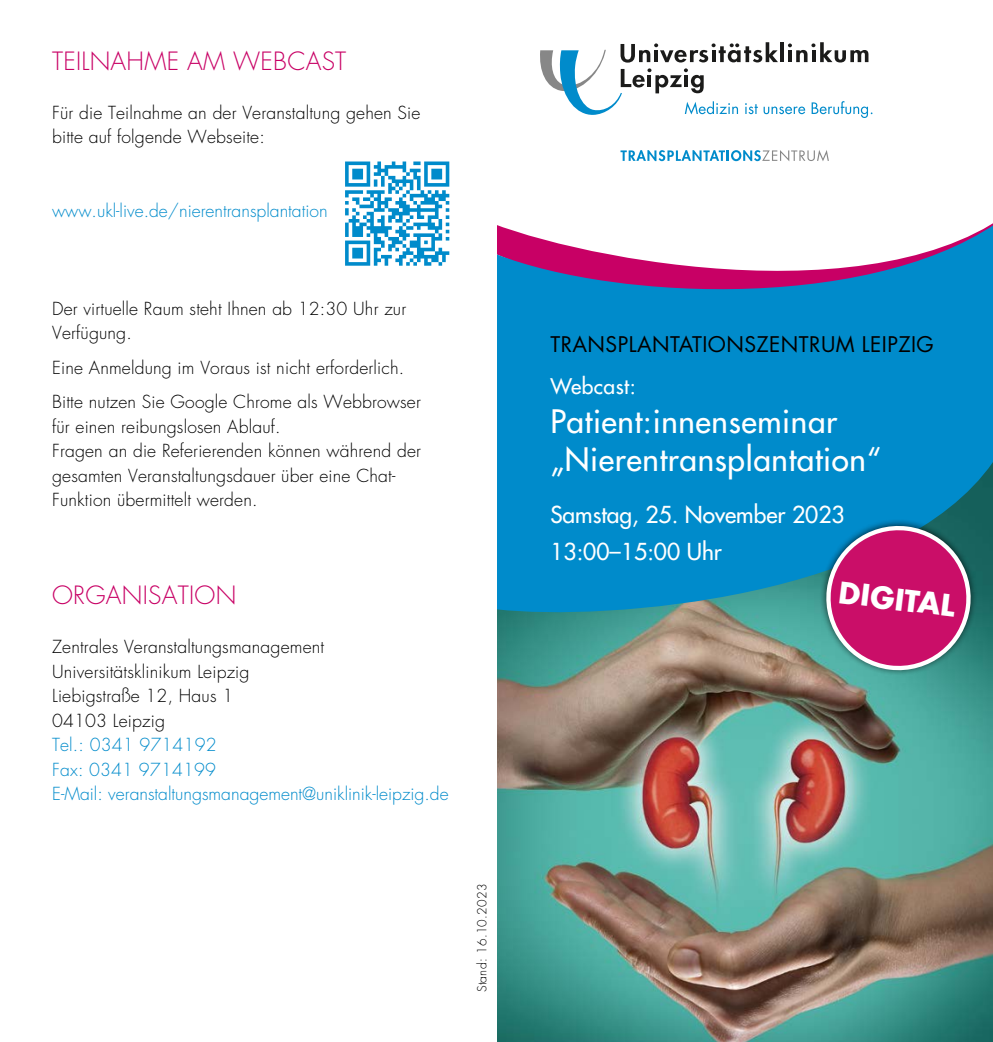
<style>
.page{position:relative;width:993px;height:1042px;background:#fff}
.page>*{position:absolute;margin:0;border:0;box-sizing:border-box;transform-origin:0 0}
.t1{font:500 31.5px/38.5px "Futura Std";letter-spacing:.02em;color:#fff}
.t2{font:700 29.05px "Futura Std";color:#fff}
.t3{font:300 24.5px "Futura Std";letter-spacing:.01em;color:#c80065}
.t4{font:500 22.75px/37.3px "Futura Std";color:#fff}
.t5{font:21px "Futura Std";letter-spacing:.02em;color:#000}
.t6{font:500 21px "Futura Std";letter-spacing:.02em;color:#fff}
.t7{font:300 17.5px/24.5px "Futura Std";letter-spacing:.01em;color:#000}
.t8{font:300 17.5px/24.5px "Futura Std";color:#008bcb}
.t9{font:300 12.25px "Futura Std";letter-spacing:.02em;color:#000}
</style>
<div class="page">
<svg style="left:497px;top:224px;width:495px;height:238px;background:#3290ca"></svg>
<img style="left:497px;top:462px;width:495px;height:580px">
<svg style="left:345px;top:161px;width:104px;height:105px"></svg>
<svg style="left:620px;top:150px;width:208px;height:11px"></svg>
<svg style="left:540px;top:42px;width:332px;height:76px"></svg>
<svg style="left:810px;top:510px;width:176px;height:176px;background:#815584"></svg>
<h3 class="t3" style="left:52px;top:46px;width:295px">TEILNAHME AM WEBCAST</h3>
<p class="t7" style="left:52px;top:101px;width:370px">Für die Teilnahme an der Veranstaltung gehen Sie bitte auf folgende Webseite:</p>
<p class="t8" style="left:52px;top:199px;width:277px">www.ukl-live.de/nierentransplantation</p>
<p class="t7" style="left:52px;top:297px;width:355px">Der virtuelle Raum steht Ihnen ab 12:30 Uhr zur<br>Verfügung.</p>
<p class="t7" style="left:52px;top:351px;width:370px;line-height:34.5px">Eine Anmeldung im Voraus ist nicht erforderlich.<br>Bitte nutzen Sie Google Chrome als Webbrowser</p>
<p class="t7" style="left:52px;top:415px;width:370px">für einen reibungslosen Ablauf.<br>Fragen an die Referierenden können während der gesamten Veranstaltungsdauer über eine Chat-Funktion übermittelt werden.</p>
<h3 class="t3" style="left:52px;top:580px;width:186px">ORGANISATION</h3>
<p class="t7" style="left:52px;top:635px;width:273px">Zentrales Veranstaltungsmanagement<br>Universitätsklinikum Leipzig<br>Liebigstraße 12, Haus 1<br>04103 Leipzig</p>
<p class="t8" style="left:52px;top:733px;width:398px">Tel.: 0341 9714192<br>Fax: 0341 9714199<br>E-Mail: veranstaltungsmanagement@uniklinik-leipzig.de</p>
<p class="t9" style="left:474px;top:992px;width:110px;rotate:-90deg">Stand: 16.10.2023</p>
<p class="t5" style="left:550px;top:331px;width:385px">TRANSPLANTATIONSZENTRUM LEIPZIG</p>
<p class="t6" style="left:550px;top:373px;width:87px">Webcast:</p>
<h1 class="t1" style="left:550px;top:402px;width:331px">Patient:innenseminar „Nierentransplantation“</h1>
<h3 class="t4" style="left:550px;top:496px;width:296px">Samstag, 25. November 2023<br>13:00–15:00 Uhr</h3>
<h2 class="t2" style="left:841px;top:573px;width:119px;rotate:7deg">DIGITAL</h2>
</div>
